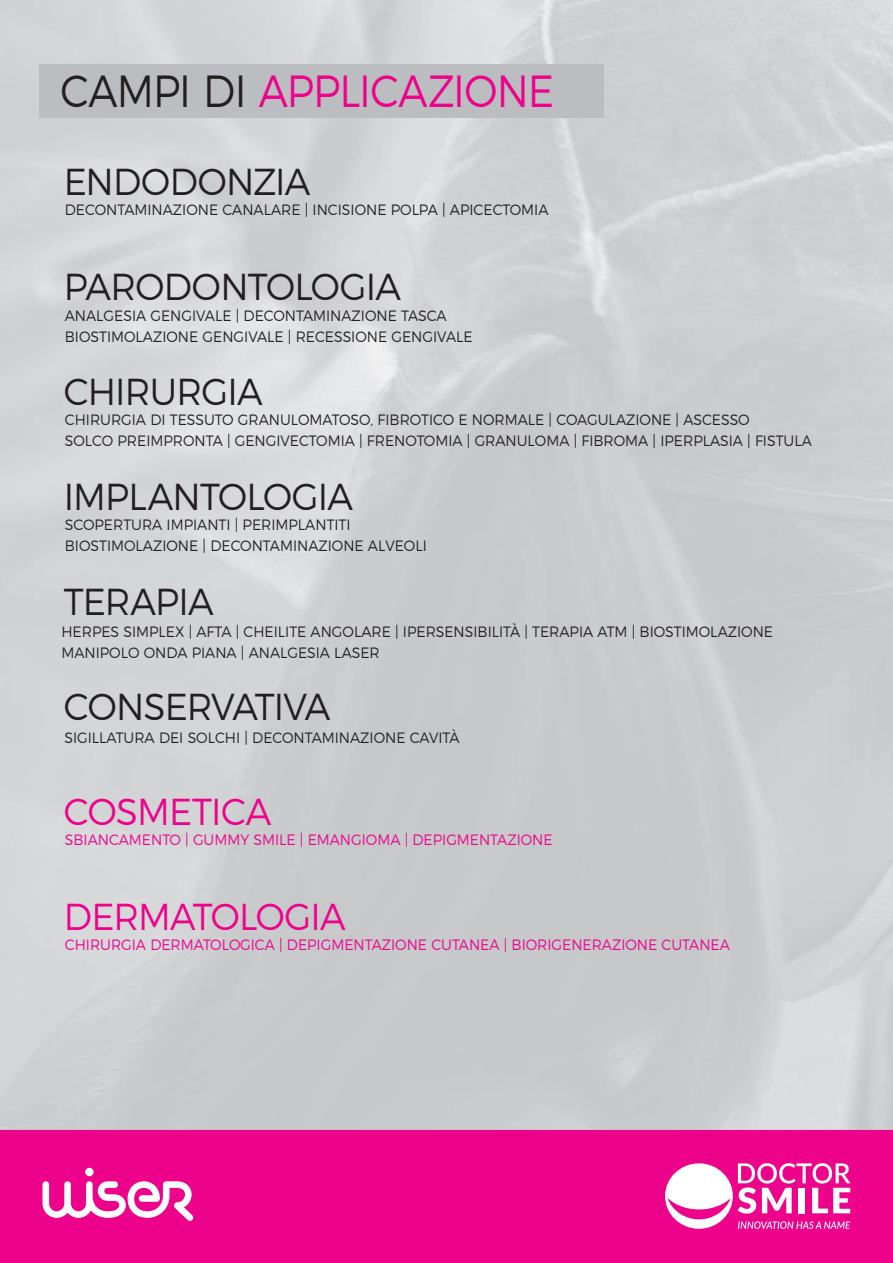
<style>
.page{position:relative;width:893px;height:1263px;background:#fff}
.page>*{position:absolute;margin:0;border:0;box-sizing:border-box;transform-origin:0 0}
.t1{font:300 45px "Montserrat";letter-spacing:-.015em;color:#ed028c;scale:.9 1}
.t2{font:300 37.5px "Montserrat";letter-spacing:-.02em;color:#231f20;scale:.95 1}
.t3{font:300 37.5px "Montserrat";letter-spacing:-.02em;color:#ed028c;scale:.95 1}
.t4{font:300 15px/21px "Montserrat";color:#231f20;scale:.94 1}
.t5{font:300 15px "Montserrat";color:#ed028c;scale:.94 1}
.s1{color:#231f20}
</style>
<div class="page">
<div style="left:39px;top:64px;width:565px;height:53px;background:#bcbdc0"></div>
<div style="left:0;top:1130px;width:893px;height:133px;background:#ed028c"></div>
<svg style="left:43px;top:1168px;width:150px;height:53px"></svg>
<svg style="left:665px;top:1163px;width:185px;height:66px"></svg>
<h1 class="t1" style="left:60px;top:56px;width:550px"><span class="s1">CAMPI DI</span> APPLICAZIONE</h1>
<h2 class="t2" style="left:64px;top:152px;width:261px">ENDODONZIA</h2>
<p class="t4" style="left:65px;top:198px;width:516px">DECONTAMINAZIONE CANALARE | INCISIONE POLPA | APICECTOMIA</p>
<h2 class="t2" style="left:64px;top:257px;width:356px">PARODONTOLOGIA</h2>
<p class="t4" style="left:65px;top:304px;width:435px">ANALGESIA GENGIVALE | DECONTAMINAZIONE TASCA<br>BIOSTIMOLAZIONE GENGIVALE | RECESSIONE GENGIVALE</p>
<h2 class="t2" style="left:64px;top:362px;width:211px">CHIRURGIA</h2>
<p class="t4" style="left:65px;top:408px;width:796px">CHIRURGIA DI TESSUTO GRANULOMATOSO, FIBROTICO E NORMALE | COAGULAZIONE | ASCESSO<br>SOLCO PREIMPRONTA | GENGIVECTOMIA | FRENOTOMIA | GRANULOMA | FIBROMA | IPERPLASIA | FISTULA</p>
<h2 class="t2" style="left:64px;top:467px;width:306px">IMPLANTOLOGIA</h2>
<p class="t4" style="left:65px;top:513px;width:387px">SCOPERTURA IMPIANTI | PERIMPLANTITI<br>BIOSTIMOLAZIONE | DECONTAMINAZIONE ALVEOLI</p>
<h2 class="t2" style="left:64px;top:572px;width:159px">TERAPIA</h2>
<p class="t4" style="left:61px;top:620px;width:759px">HERPES SIMPLEX | AFTA | CHEILITE ANGOLARE | IPERSENSIBILITÀ | TERAPIA ATM | BIOSTIMOLAZIONE<br>MANIPOLO ONDA PIANA | ANALGESIA LASER</p>
<h2 class="t2" style="left:64px;top:677px;width:282px">CONSERVATIVA</h2>
<p class="t4" style="left:64px;top:725px;width:422px">SIGILLATURA DEI SOLCHI | DECONTAMINAZIONE CAVITÀ</p>
<h2 class="t3" style="left:64px;top:782px;width:220px">COSMETICA</h2>
<p class="t5" style="left:65px;top:828px;width:520px">SBIANCAMENTO | GUMMY SMILE | EMANGIOMA | DEPIGMENTAZIONE</p>
<h2 class="t3" style="left:64px;top:887px;width:298px">DERMATOLOGIA</h2>
<p class="t5" style="left:65px;top:933px;width:709px">CHIRURGIA DERMATOLOGICA | DEPIGMENTAZIONE CUTANEA | BIORIGENERAZIONE CUTANEA</p>
</div>
